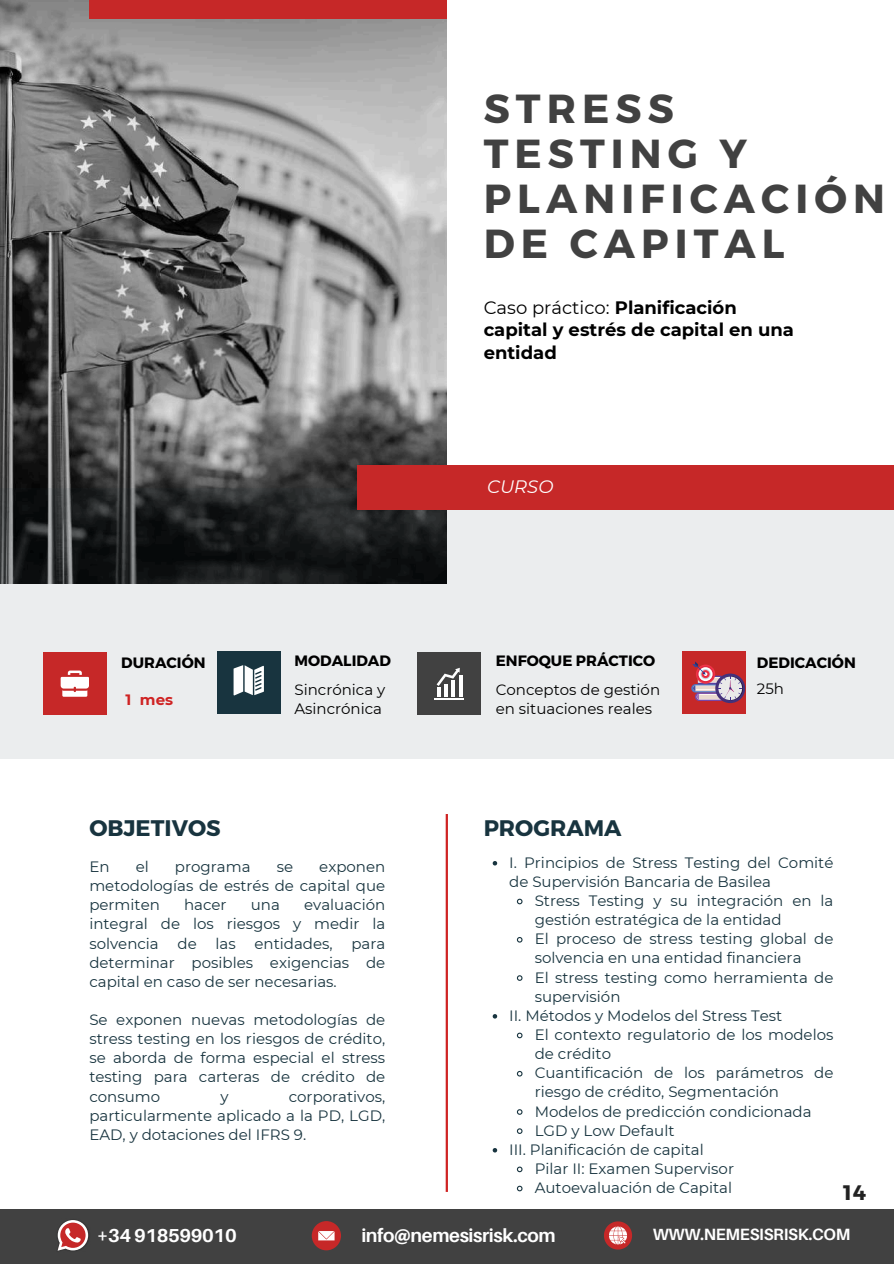
<style>
.page{position:relative;width:894px;height:1264px;background:#fff}
.page>*{position:absolute;margin:0;border:0;box-sizing:border-box;transform-origin:0 0}
.t1{font:700 40.5px/45px "Montserrat";letter-spacing:.15em;color:#414141}
.t2{font:700 22.5px "Montserrat";color:#18343f}
.t3{font:700 21px "Montserrat";color:#222}
.t4{font:700 18.75px "Aileron";letter-spacing:-.33em;color:#fff}
.t5{font:700 18.75px "Aileron";letter-spacing:-.195em;color:#fff}
.t6{font:700 18px/22.5px "Montserrat";color:#000}
.t7{font:italic 18px "Montserrat";color:#fff}
.t8{font:700 16.35px "Aileron";letter-spacing:-.375em;color:#fff}
.t9{font:15px/19.2px "Montserrat";color:#18343f;text-align:justify}
.t10{font:15px/19.2px "Montserrat";color:#000}
.t11{font:700 15px "Montserrat";color:#000}
.t12{font:700 15px "Montserrat";color:#cf2323}
.s1{font-weight:400}
</style>
<div class="page">
<img style="left:0;top:0;width:446px;height:488px">
<svg style="left:0;top:488px;width:893px;height:270px;background:#c3c5c6"></svg>
<div style="left:357px;top:466px;width:536px;height:44px;background:#c62828"></div>
<div style="left:89px;top:0;width:357px;height:19px;background:#c62828"></div>
<div style="left:417px;top:652px;width:64px;height:63px;background:#414141"></div>
<hr style="left:434px;top:697px;width:29px;height:2px;background:#fff">
<svg style="left:436px;top:668px;width:23px;height:29px"></svg>
<hr style="left:451px;top:680px;width:4px;height:17px;background:#fff">
<hr style="left:459px;top:675px;width:3px;height:22px;background:#fff">
<div style="left:681px;top:651px;width:64px;height:62px;background:#c62828"></div>
<div style="left:43px;top:652px;width:63px;height:63px;background:#c62828"></div>
<svg style="left:61px;top:670px;width:28px;height:26px"></svg>
<div style="left:217px;top:651px;width:63px;height:62px;background:#18343f"></div>
<svg style="left:233px;top:665px;width:31px;height:30px"></svg>
<div style="left:0;top:1208px;width:893px;height:55px;background:#414141"></div>
<img style="left:57px;top:1231px;width:32px;height:20px">
<svg style="left:58px;top:1220px;width:30px;height:30px"></svg>
<div style="left:312px;top:1220px;width:29px;height:30px;background:#c62828;border-radius:50%"></div>
<svg style="left:318px;top:1231px;width:16px;height:9px"></svg>
<svg style="left:604px;top:1221px;width:28px;height:28px"></svg>
<hr style="left:445px;top:814px;width:3px;height:377px;background:#cf2323">
<svg style="left:492px;top:861px;width:5px;height:4px"></svg>
<svg style="left:516px;top:898px;width:7px;height:7px"></svg>
<svg style="left:516px;top:937px;width:7px;height:6px"></svg>
<svg style="left:516px;top:975px;width:7px;height:6px"></svg>
<svg style="left:492px;top:1014px;width:5px;height:4px"></svg>
<svg style="left:516px;top:1032px;width:7px;height:7px"></svg>
<svg style="left:516px;top:1070px;width:7px;height:7px"></svg>
<svg style="left:516px;top:1109px;width:7px;height:6px"></svg>
<svg style="left:516px;top:1128px;width:7px;height:6px"></svg>
<svg style="left:492px;top:1148px;width:5px;height:4px"></svg>
<svg style="left:516px;top:1166px;width:7px;height:6px"></svg>
<svg style="left:516px;top:1185px;width:7px;height:7px"></svg>
<svg style="left:715px;top:673px;width:30px;height:30px"></svg>
<svg style="left:691px;top:661px;width:50px;height:40px"></svg>
<h1 class="t1" style="left:483px;top:84px;width:402px">STRESS<br>TESTING Y<br>PLANIFICACIÓN<br>DE CAPITAL</h1>
<p class="t6" style="left:483px;top:296px;width:312px"><span class="s1">Caso práctico:</span> Planificación capital y estrés de capital en una entidad</p>
<p class="t7" style="left:487px;top:475px;width:68px">CURSO</p>
<p class="t11" style="left:121px;top:653px;width:86px">DURACIÓN</p>
<p class="t11" style="left:294px;top:651px;width:98px">MODALIDAD</p>
<p class="t11" style="left:495px;top:651px;width:161px">ENFOQUE PRÁCTICO</p>
<p class="t12" style="left:125px;top:690px;width:49px">1 mes</p>
<p class="t10" style="left:495px;top:680px;width:166px">Conceptos de gestión en situaciones reales</p>
<p class="t11" style="left:756px;top:653px;width:100px">DEDICACIÓN</p>
<p class="t10" style="left:294px;top:680px;width:92px">Sincrónica y</p>
<p class="t10" style="left:756px;top:679px;width:29px">25h</p>
<p class="t10" style="left:294px;top:699px;width:89px">Asincrónica</p>
<h2 class="t2" style="left:89px;top:813px;width:133px">OBJETIVOS</h2>
<h2 class="t2" style="left:483px;top:813px;width:139px">PROGRAMA</h2>
<p class="t9" style="left:89px;top:857px;width:22px">En</p>
<p class="t9" style="left:136px;top:857px;width:15px">el</p>
<p class="t9" style="left:175px;top:857px;width:77px">programa</p>
<p class="t9" style="left:276px;top:857px;width:18px">se</p>
<p class="t9" style="left:509px;top:852px;width:326px">I. Principios de Stress Testing del Comité de Supervisión Bancaria de Basilea</p>
<p class="t9" style="left:534px;top:891px;width:300px">Stress Testing y su integración en la</p>
<p class="t9" style="left:534px;top:910px;width:248px">gestión estratégica de la entidad</p>
<p class="t9" style="left:534px;top:929px;width:300px">El proceso de stress testing global de</p>
<p class="t9" style="left:534px;top:948px;width:268px">solvencia en una entidad financiera</p>
<p class="t9" style="left:534px;top:967px;width:300px">El stress testing como herramienta de</p>
<p class="t9" style="left:534px;top:986px;width:87px">supervisión</p>
<p class="t9" style="left:509px;top:1005px;width:274px">II. Métodos y Modelos del Stress Test</p>
<p class="t9" style="left:534px;top:1024px;width:300px">El contexto regulatorio de los modelos</p>
<p class="t9" style="left:534px;top:1044px;width:78px">de crédito</p>
<p class="t9" style="left:534px;top:1063px;width:300px">Cuantificación de los parámetros de</p>
<p class="t9" style="left:534px;top:1082px;width:246px">riesgo de crédito, Segmentación</p>
<p class="t9" style="left:534px;top:1101px;width:278px">Modelos de predicción condicionada</p>
<p class="t9" style="left:534px;top:1120px;width:141px">LGD y Low Default</p>
<p class="t9" style="left:509px;top:1139px;width:196px">III. Planificación de capital</p>
<p class="t9" style="left:534px;top:1158px;width:201px">Pilar II: Examen Supervisor</p>
<p class="t9" style="left:534px;top:1177px;width:199px">Autoevaluación de Capital</p>
<p class="t9" style="left:89px;top:857px;width:297px;text-indent:230px">exponen metodologías de estrés de capital que permiten</p>
<p class="t9" style="left:89px;top:895px;width:297px;text-indent:215px">evaluación integral de los riesgos y medir la solvencia de las entidades, para determinar posibles exigencias de capital en caso de ser necesarias.</p>
<p class="t9" style="left:89px;top:1010px;width:297px">Se exponen nuevas metodologías de stress testing en los riesgos de crédito, se aborda de forma especial el stress testing para carteras de crédito de consumo</p>
<p class="t9" style="left:184px;top:895px;width:44px">hacer</p>
<p class="t9" style="left:251px;top:895px;width:31px">una</p>
<p class="t9" style="left:89px;top:1086px;width:297px;text-indent:199px">corporativos, particularmente aplicado a la PD, LGD, EAD, y dotaciones del IFRS 9.</p>
<p class="t9" style="left:220px;top:1086px;width:10px">y</p>
<h3 class="t3" style="left:843px;top:1178px;width:24px">14</h3>
<p class="t5" style="left:97px;top:1220px;width:149px">++3344991188559999001100</p>
<p class="t4" style="left:355px;top:1221px;width:201px">i ni nf foo@@nneemmeessi si sr ri si skk. c. coomm</p>
<p class="t8" style="left:646px;top:1221px;width:205px">WWWWWW. N. NEEMMEESSI SI SRRI SI SKK. C. COOMM</p>
</div>
